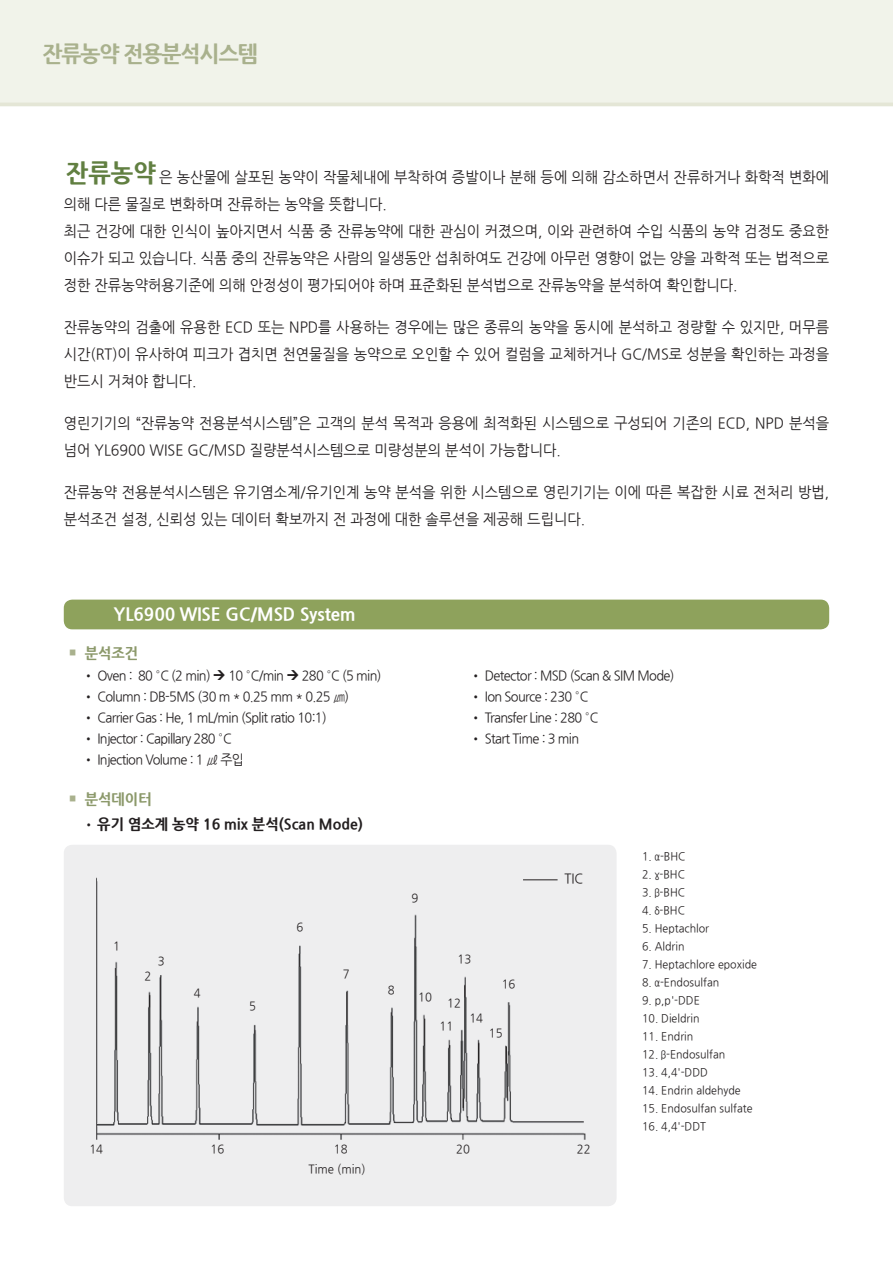
<style>
.page{position:relative;width:893px;height:1263px;background:#fff}
.page>*{position:absolute;margin:0;border:0;box-sizing:border-box;transform-origin:0 0}
.t1{font:800 25.2px "Nanum Gothic";color:#617f41;scale:.95 1}
.t2{font:800 22.5px "Nanum Gothic";letter-spacing:-.05em;color:#a9b18d;scale:.95 1}
.t3{font:800 18px "Nanum Gothic";color:#fff;scale:.95 1}
.t4{font:15px/27px "Nanum Gothic";color:#231f20;scale:.95 1}
.t5{font:800 15px "Nanum Gothic";color:#231f20;scale:.95 1}
.t6{font:800 15px "Nanum Gothic";color:#8c996b;scale:.95 1}
.t7{font:13.5px "Nanum Gothic";letter-spacing:-.05em;color:#231f20;scale:.95 1}
.t8{font:12px "Nanum Gothic";color:#231f20;scale:.95 1}
.t9{font:11.25px "Nanum Gothic";color:#231f20;scale:.95 1}
.s1{color:#a9b18d}
.s2{font-weight:400;font-size:13.5px}
</style>
<div class="page">
<div style="left:0;top:0;width:893px;height:104px;background:#f1f3ea"></div>
<hr style="left:0;top:103px;width:893px;height:3px;background:#e4e6d6">
<div style="left:64px;top:845px;width:553px;height:361px;background:#eeeeef;border-radius:9px"></div>
<div style="left:64px;top:600px;width:765px;height:29px;background:#8ea25c;border-radius:9px"></div>
<img style="left:96px;top:877px;width:490px;height:263px">
<hr style="left:523px;top:879px;width:35px;height:1px;background:#231f20">
<p class="t2" style="left:43px;top:41px;width:228px">잔류농약 전용분석시스템</p>
<p class="t1" style="left:66px;top:159px;width:96px">잔류농약</p>
<p class="t4" style="left:64px;top:164px;width:807px;text-indent:95px">은 농산물에 살포된 농약이 작물체내에 부착하여 증발이나 분해 등에 의해 감소하면서 잔류하거나 화학적 변화에 의해 다른 물질로 변화하며 잔류하는 농약을 뜻합니다.</p>
<p class="t4" style="left:64px;top:218px;width:807px;text-align:justify">최근 건강에 대한 인식이 높아지면서 식품 중 잔류농약에 대한 관심이 커졌으며, 이와 관련하여 수입 식품의 농약 검정도 중요한 이슈가 되고 있습니다. 식품 중의 잔류농약은 사람의 일생동안 섭취하여도 건강에 아무런 영향이 없는 양을 과학적 또는 법적으로 정한 잔류농약허용기준에 의해 안정성이 평가되어야 하며 표준화된 분석법으로 잔류농약을 분석하여 확인합니다.</p>
<p class="t4" style="left:64px;top:314px;width:807px;text-align:justify">잔류농약의 검출에 유용한 ECD 또는 NPD를 사용하는 경우에는 많은 종류의 농약을 동시에 분석하고 정량할 수 있지만, 머무름 시간(RT)이 유사하여 피크가 겹치면 천연물질을 농약으로 오인할 수 있어 컬럼을 교체하거나 GC/MS로 성분을 확인하는 과정을 반드시 거쳐야 합니다.</p>
<p class="t4" style="left:64px;top:410px;width:807px">영린기기의 “잔류농약 전용분석시스템”은 고객의 분석 목적과 응용에 최적화된 시스템으로 구성되어 기존의 ECD, NPD 분석을 넘어 YL6900 WISE GC/MSD 질량분석시스템으로 미량성분의 분석이 가능합니다.</p>
<p class="t4" style="left:64px;top:479px;width:807px">잔류농약 전용분석시스템은 유기염소계/유기인계 농약 분석을 위한 시스템으로 영린기기는 이에 따른 복잡한 시료 전처리 방법, 분석조건 설정, 신뢰성 있는 데이터 확보까지 전 과정에 대한 솔루션을 제공해 드립니다.</p>
<p class="t3" style="left:114px;top:605px;width:256px">YL6900 WISE GC/MSD System</p>
<p class="t6" style="left:69px;top:645px;width:75px"><span class="s1">○</span> 분석조건</p>
<p class="t7" style="left:82px;top:669px;width:136px">• Oven : 80 °C (2 min)</p>
<p class="t7" style="left:228px;top:669px;width:60px">10 °C/min</p>
<p class="t7" style="left:302px;top:669px;width:85px">280 °C (5 min)</p>
<p class="t7" style="left:82px;top:690px;width:282px">• Column : DB-5MS (30 m * 0.25 mm * 0.25 ㎛)</p>
<p class="t7" style="left:82px;top:711px;width:259px">• Carrier Gas : He, 1 mL/min (Split ratio 10:1)</p>
<p class="t7" style="left:82px;top:732px;width:158px">• Injector : Capillary 280 °C</p>
<p class="t7" style="left:82px;top:753px;width:171px">• Injection Volume : 1 ㎕ 주입</p>
<p class="t6" style="left:69px;top:791px;width:89px"><span class="s1">○</span> 분석데이터</p>
<p class="t5" style="left:83px;top:816px;width:296px"><span class="s2">•</span> 유기 염소계 농약 16 mix 분석(Scan Mode)</p>
<p class="t8" style="left:113px;top:940px;width:9px">1</p>
<p class="t8" style="left:145px;top:970px;width:9px">2</p>
<p class="t8" style="left:158px;top:956px;width:9px">3</p>
<p class="t8" style="left:194px;top:987px;width:9px">4</p>
<p class="t8" style="left:249px;top:1000px;width:9px">5</p>
<p class="t8" style="left:296px;top:922px;width:9px">6</p>
<p class="t8" style="left:343px;top:968px;width:9px">7</p>
<p class="t8" style="left:388px;top:985px;width:9px">8</p>
<p class="t7" style="left:470px;top:669px;width:217px">• Detector : MSD (Scan &amp; SIM Mode)</p>
<p class="t7" style="left:470px;top:690px;width:126px">• Ion Source : 230 °C</p>
<p class="t7" style="left:470px;top:711px;width:137px">• Transfer Line : 280 °C</p>
<p class="t7" style="left:470px;top:732px;width:117px">• Start Time : 3 min</p>
<p class="t8" style="left:412px;top:893px;width:9px">9</p>
<p class="t8" style="left:418px;top:991px;width:16px">10</p>
<p class="t8" style="left:457px;top:953px;width:16px">13</p>
<p class="t8" style="left:447px;top:997px;width:16px">12</p>
<p class="t8" style="left:502px;top:979px;width:16px">16</p>
<p class="t8" style="left:440px;top:1020px;width:16px">11</p>
<p class="t8" style="left:469px;top:1013px;width:16px">14</p>
<p class="t8" style="left:489px;top:1027px;width:16px">15</p>
<p class="t7" style="left:564px;top:872px;width:21px">TIC</p>
<p class="t9" style="left:642px;top:851px;width:47px">1. α-BHC</p>
<p class="t9" style="left:642px;top:869px;width:47px">2. γ-BHC</p>
<p class="t9" style="left:642px;top:887px;width:47px">3. β-BHC</p>
<p class="t9" style="left:642px;top:905px;width:47px">4. δ-BHC</p>
<p class="t9" style="left:642px;top:923px;width:72px">5. Heptachlor</p>
<p class="t9" style="left:642px;top:941px;width:46px">6. Aldrin</p>
<p class="t9" style="left:642px;top:959px;width:123px">7. Heptachlore epoxide</p>
<p class="t9" style="left:642px;top:977px;width:83px">8. α-Endosulfan</p>
<p class="t9" style="left:642px;top:995px;width:62px">9. p,p'-DDE</p>
<p class="t9" style="left:642px;top:1013px;width:62px">10. Dieldrin</p>
<p class="t9" style="left:642px;top:1031px;width:55px">11. Endrin</p>
<p class="t9" style="left:642px;top:1049px;width:89px">12. β-Endosulfan</p>
<p class="t9" style="left:642px;top:1067px;width:71px">13. 4,4'-DDD</p>
<p class="t9" style="left:642px;top:1085px;width:105px">14. Endrin aldehyde</p>
<p class="t9" style="left:642px;top:1103px;width:118px">15. Endosulfan sulfate</p>
<p class="t9" style="left:642px;top:1121px;width:69px">16. 4,4'-DDT</p>
<p class="t8" style="left:89px;top:1143px;width:16px">14</p>
<p class="t8" style="left:211px;top:1143px;width:16px">16</p>
<p class="t8" style="left:334px;top:1143px;width:16px">18</p>
<p class="t8" style="left:456px;top:1143px;width:16px">20</p>
<p class="t8" style="left:577px;top:1143px;width:16px">22</p>
<p class="t8" style="left:308px;top:1164px;width:62px">Time (min)</p>
</div>
